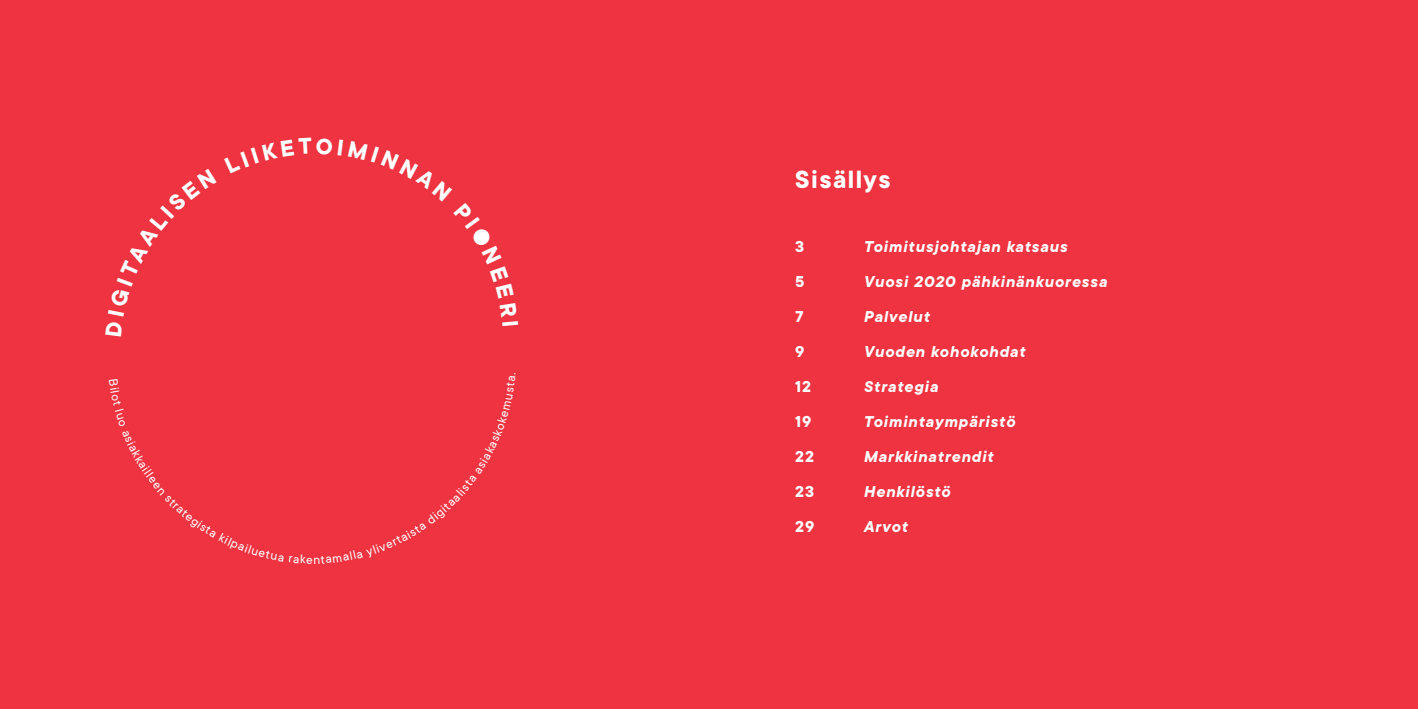
<style>
.page{position:relative;width:1418px;height:709px;background:#fff}
.page>*{position:absolute;margin:0;border:0;box-sizing:border-box;transform-origin:0 0}
.t1{font:700 27.5px "TT Commons";letter-spacing:.05em;color:#fff}
.t2{font:italic 700 17.5px "TT Commons";letter-spacing:.05em;color:#fff}
.t3{font:700 17.5px "TT Commons";letter-spacing:.05em;color:#fff}
.t4{font:13.75px "TT Commons";color:#fff}
</style>
<div class="page">
<div style="left:698px;top:0;width:719px;height:709px;background:#ef3340"></div>
<div style="left:0;top:0;width:698px;height:709px;background:#ef3340"></div>
<div style="left:109px;top:379px;width:197px;height:184px;background:#ef3340"></div>
<div style="left:314px;top:373px;width:202px;height:190px;background:#ef3340"></div>
<div style="left:105px;top:168px;width:112px;height:168px;background:#ef3340"></div>
<div style="left:224px;top:138px;width:108px;height:36px;background:#ef3340"></div>
<div style="left:338px;top:139px;width:180px;height:187px;background:#ef3340"></div>
<p class="t4" style="left:306px;top:552px;width:8px">e</p>
<p class="t1" style="left:795px;top:165px;width:97px">Sisällys</p>
<p class="t3" style="left:795px;top:237px;width:11px">3</p>
<p class="t3" style="left:795px;top:272px;width:11px">5</p>
<p class="t3" style="left:795px;top:307px;width:10px">7</p>
<p class="t3" style="left:795px;top:342px;width:11px">9</p>
<p class="t3" style="left:795px;top:377px;width:17px">12</p>
<p class="t3" style="left:795px;top:412px;width:18px">19</p>
<p class="t3" style="left:795px;top:447px;width:20px">22</p>
<p class="t3" style="left:795px;top:482px;width:20px">23</p>
<p class="t3" style="left:795px;top:517px;width:20px">29</p>
<p class="t2" style="left:863px;top:237px;width:205px">Toimitusjohtajan katsaus</p>
<p class="t2" style="left:863px;top:272px;width:245px">Vuosi 2020 pähkinänkuoressa</p>
<p class="t2" style="left:863px;top:307px;width:67px">Palvelut</p>
<p class="t2" style="left:863px;top:342px;width:163px">Vuoden kohokohdat</p>
<p class="t2" style="left:863px;top:377px;width:76px">Strategia</p>
<p class="t2" style="left:863px;top:412px;width:153px">Toimintaympäristö</p>
<p class="t2" style="left:863px;top:447px;width:131px">Markkinatrendit</p>
<p class="t2" style="left:863px;top:482px;width:88px">Henkilöstö</p>
<p class="t2" style="left:863px;top:517px;width:46px">Arvot</p>
</div>
